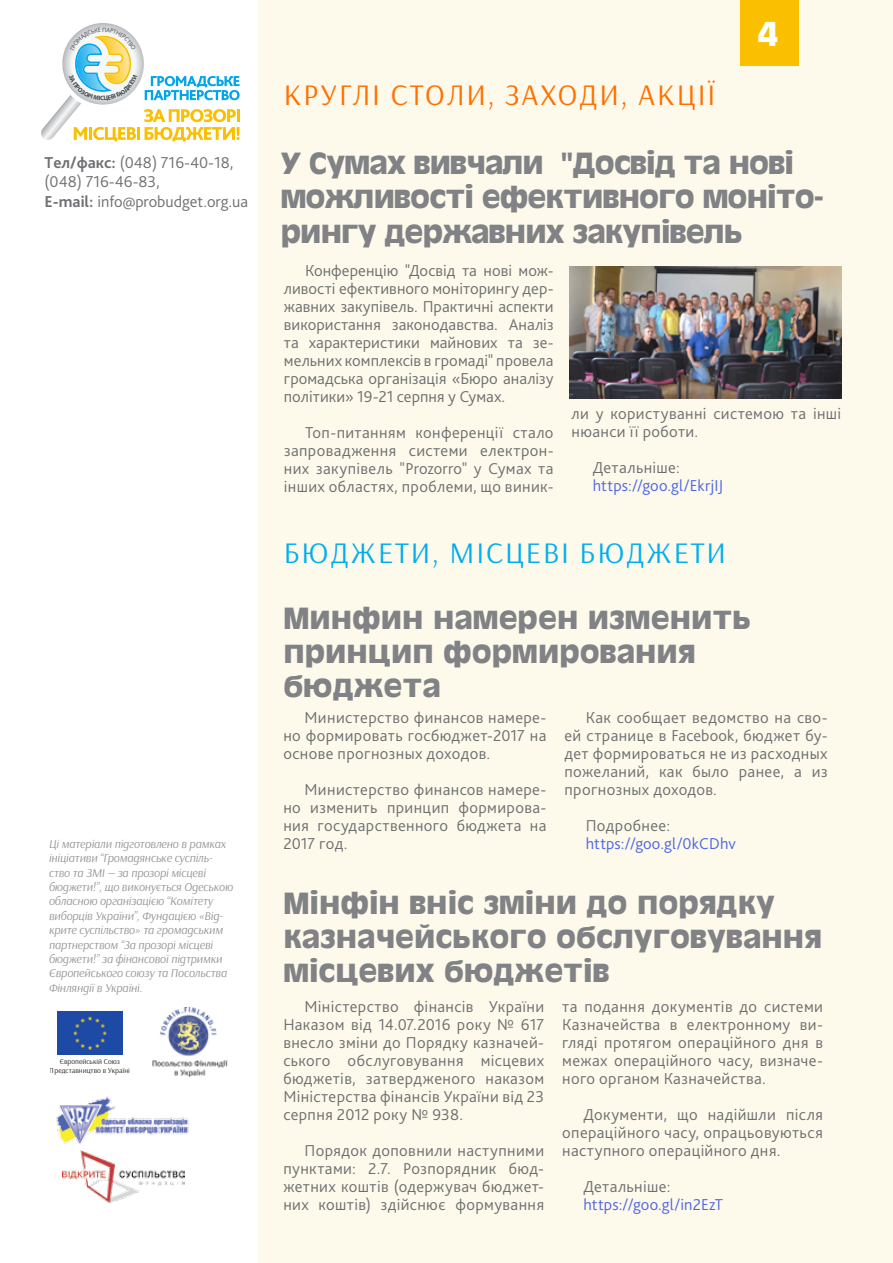
<style>
.page{position:relative;width:893px;height:1263px;background:#fff}
.page>*{position:absolute;margin:0;border:0;box-sizing:border-box;transform-origin:0 0}
.t1{font:700 31.5px "Antique Olive";color:#fff}
.t2{font:30px "Arsenal";letter-spacing:.06em;color:#ff7000}
.t3{font:30px "Arsenal";letter-spacing:.06em;color:#00aeef}
.t4{font:700 28.5px/34.2px "Antique Olive";color:#808285}
.t5{font:700 28.5px/34.2px "Antique Olive";letter-spacing:-.03em;color:#808285}
.t6{font:300 16.5px/18px "Bliss Pro";letter-spacing:.025em;color:#6d6e71;text-align:justify}
.t7{font:300 16.5px/19.8px "Bliss Pro";color:#6f7073}
.t8{font:300 16.5px "Bliss Pro";letter-spacing:.005em;color:#4d67e2}
.t9{font:italic 12px/14.4px "Arsenal";letter-spacing:-.01em;color:#939598}
.t10{font:7.5px/8.6px "Arsenal";color:#000;text-align:center}
.s1{font-weight:700}
</style>
<div class="page">
<div style="left:258px;top:0;width:635px;height:1263px;background:#fefaeb"></div>
<img style="left:152px;top:1008px;width:76px;height:68px">
<img style="left:57px;top:1011px;width:66px;height:44px">
<img style="left:56px;top:1096px;width:133px;height:48px">
<img style="left:62px;top:1151px;width:123px;height:52px">
<div style="left:740px;top:0;width:58px;height:66px;background:#fac000"></div>
<img style="left:570px;top:266px;width:271px;height:133px">
<svg style="left:41px;top:23px;width:199px;height:118px"></svg>
<p class="t7" style="left:44px;top:152px;width:205px"><span class="s1">Тел/факс:</span> (048) 716-40-18, (048) 716-46-83,<br><span class="s1">Е-mail:</span> info@probudget.org.ua</p>
<p class="t9" style="left:49px;top:837px;width:186px">Ці матеріали підготовлено в рамках ініціативи “Громадянське суспіль&shy;ство та ЗМІ — за прозорі місцеві бюджети!”, що виконується Одеською обласною організацією “Комітету виборців України”, Фундацією «Від&shy;крите суспільство» та громадським партнерством “За прозорі місцеві бюджети!” за фінансової підтримки Європейського союзу та Посольства Фінляндії в Україні.</p>
<p class="t10" style="left:50px;top:1058px;width:81px">Європейській Союз<br>Представництво в Україні</p>
<h2 class="t2" style="left:284px;top:76px;width:433px">КРУГЛІ СТОЛИ, ЗАХОДИ, АКЦІЇ</h2>
<h1 class="t1" style="left:757px;top:14px;width:22px">4</h1>
<h3 class="t5" style="left:281px;top:146px;width:544px">У Сумах вивчали "Досвід та нові можливості ефективного моніто&shy;рингу державних закупівель</h3>
<p class="t6" style="left:284px;top:261px;width:271px;text-indent:21px">Конференцію "Досвід та нові мож&shy;ливості ефективного моніторингу дер&shy;жавних закупівель. Практичні аспекти використання законодавства. Аналіз та характеристики майнових та зе&shy;мельних комплексів в громаді" провела громадська організація «Бюро аналізу політики» 19-21 серпня у Сумах.</p>
<p class="t6" style="left:284px;top:423px;width:271px;text-indent:21px">Топ-питанням конференції стало запровадження системи електрон&shy;них закупівель "Prozorro" у Сумах та інших областях, проблеми, що виник-</p>
<p class="t6" style="left:572px;top:404px;width:271px">ли у користуванні системою та інші нюанси її роботи.</p>
<p class="t6" style="left:593px;top:458px;width:89px">Детальніше:</p>
<p class="t8" style="left:593px;top:475px;width:132px">https://goo.gl/EkrjIJ</p>
<h2 class="t3" style="left:284px;top:534px;width:444px">БЮДЖЕТИ, МІСЦЕВІ БЮДЖЕТИ</h2>
<h3 class="t4" style="left:283px;top:600px;width:469px">Минфин намерен изменить принцип формирования бюджета</h3>
<p class="t6" style="left:283px;top:708px;width:265px;text-indent:21px">Министерство финансов намере&shy;но формировать госбюджет-2017 на основе прогнозных доходов.</p>
<p class="t6" style="left:283px;top:780px;width:265px;text-indent:21px">Министерство финансов намере&shy;но изменить принцип формирова&shy;ния государственного бюджета на 2017 год.</p>
<p class="t6" style="left:564px;top:708px;width:265px;text-indent:21px">Как сообщает ведомство на сво&shy;ей странице в Facebook, бюджет бу&shy;дет формироваться не из расходных пожеланий, как было ранее, а из прогнозных доходов.</p>
<p class="t6" style="left:586px;top:816px;width:86px">Подробнее:</p>
<p class="t8" style="left:586px;top:833px;width:152px">https://goo.gl/0kCDhv</p>
<h3 class="t4" style="left:283px;top:885px;width:540px">Мінфін вніс зміни до порядку казначейського обслуговування місцевих бюджетів</h3>
<p class="t6" style="left:283px;top:997px;width:262px;text-indent:21px">Міністерство фінансів України Наказом від 14.07.2016 року № 617 внесло зміни до Порядку казначей&shy;ського обслуговування місцевих бюджетів, затвердженого наказом Міністерства фінансів України від 23 серпня 2012 року № 938.</p>
<p class="t6" style="left:283px;top:1141px;width:262px;text-indent:21px">Порядок доповнили наступними пунктами: 2.7. Розпорядник бюд&shy;жетних коштів (одержувач бюджет&shy;них коштів) здійснює формування</p>
<p class="t6" style="left:562px;top:997px;width:262px">та подання документів до системи Казначейства в електронному ви&shy;гляді протягом операційного дня в межах операційного часу, визначе&shy;ного органом Казначейства.</p>
<p class="t6" style="left:562px;top:1105px;width:262px;text-indent:21px">Документи, що надійшли після операційного часу, опрацьовуються наступного операційного дня.</p>
<p class="t6" style="left:583px;top:1177px;width:89px">Детальніше:</p>
<p class="t8" style="left:583px;top:1194px;width:141px">https://goo.gl/in2EzT</p>
</div>
